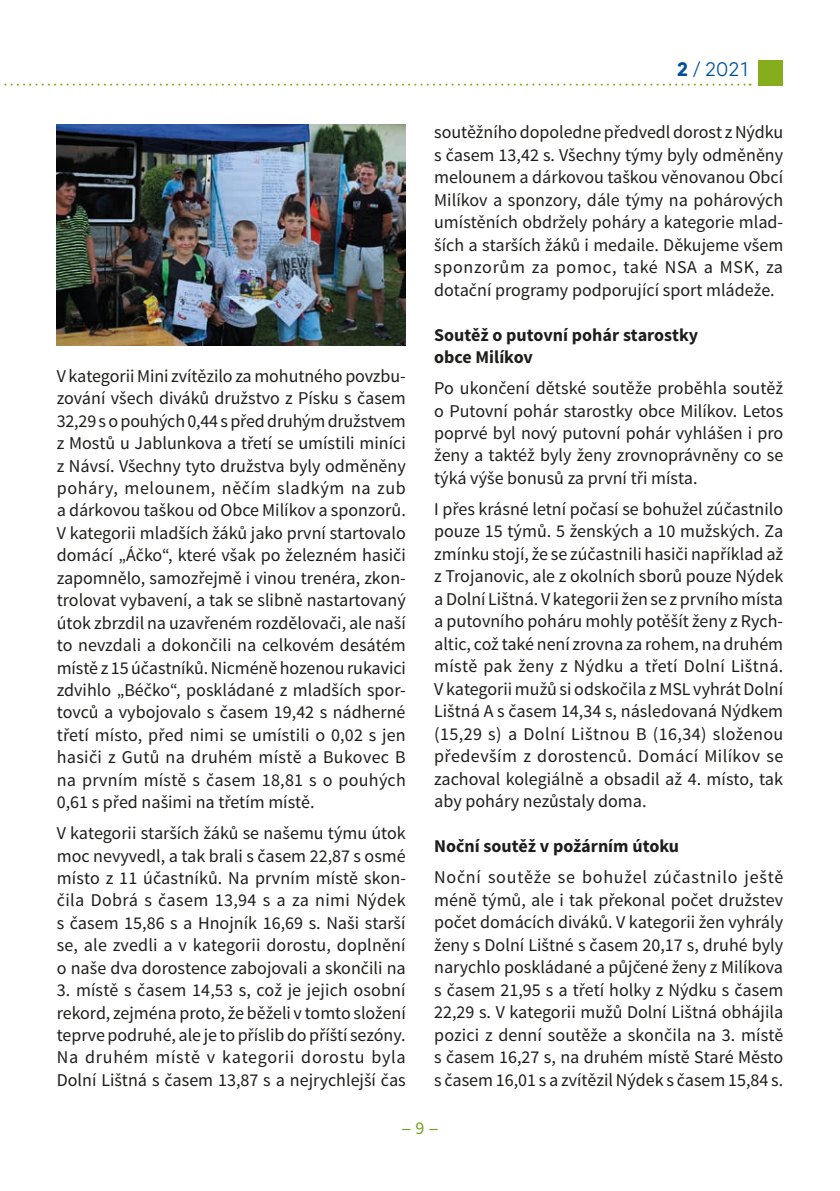
<style>
.page{position:relative;width:840px;height:1191px;background:#fff}
.page>*{position:absolute;margin:0;border:0;box-sizing:border-box;transform-origin:0 0}
.t1{font:20px "Mirai";color:#005099}
.t2{font:18px/22.4px "Source Sans Pro";color:#1d1d1b;text-align:justify}
.t3{font:700 18px/22.4px "Source Sans Pro";color:#1d1d1b}
.t4{font:18px "Source Sans Pro";color:#74a220;scale:2 1}
.s1{font-weight:700}
</style>
<div class="page">
<div style="left:758px;top:60px;width:24px;height:26px;background:#86ad1c"></div>
<svg style="left:0;top:84px;width:750px;height:2px"></svg>
<img style="left:57px;top:125px;width:348px;height:221px">
<p class="t2" style="left:57px;top:365px;width:350px">V kategorii Mini zvítězilo za mohutného povzbu&shy;zování všech diváků družstvo z Písku s časem 32,29 s o pouhých 0,44 s před druhým družstvem z Mostů u Jablunkova a třetí se umístili miníci z Návsí. Všechny tyto družstva byly odměněny poháry, melounem, něčím sladkým na zub a dárkovou taškou od Obce Milíkov a sponzorů.<br>V kategorii mladších žáků jako první startovalo domácí „Áčko“, které však po železném hasiči zapomnělo, samozřejmě i vinou trenéra, zkon&shy;trolovat vybavení, a tak se slibně nastartovaný útok zbrzdil na uzavřeném rozdělovači, ale naší to nevzdali a dokončili na celkovém desátém místě z 15 účastníků. Nicméně hozenou rukavici zdvihlo „Béčko“, poskládané z mladších spor&shy;tovců a vybojovalo s časem 19,42 s nádherné třetí místo, před nimi se umístili o 0,02 s jen hasiči z Gutů na druhém místě a Bukovec B na prvním místě s časem 18,81 s o pouhých 0,61 s před našimi na třetím místě.</p>
<p class="t2" style="left:57px;top:822px;width:350px">V kategorii starších žáků se našemu týmu útok moc nevyvedl, a tak brali s časem 22,87 s osmé místo z 11 účastníků. Na prvním místě skon&shy;čila Dobrá s časem 13,94 s a za nimi Nýdek s časem 15,86 s a Hnojník 16,69 s. Naši starší se, ale zvedli a v kategorii dorostu, doplnění o naše dva dorostence zabojovali a skončili na</p>
<p class="t2" style="left:57px;top:979px;width:350px">3. místě s časem 14,53 s, což je jejich osobní rekord, zejména proto, že běželi v tomto složení teprve podruhé, ale je to příslib do příští sezóny.<br>Na druhém místě v kategorii dorostu byla Dolní Lištná s časem 13,87 s a nejrychlejší čas</p>
<p class="t1" style="left:676px;top:54px;width:75px"><span class="s1">2</span> / 2021</p>
<p class="t2" style="left:434px;top:121px;width:350px">soutěžního dopoledne předvedl dorost z Nýdku s časem 13,42 s. Všechny týmy byly odměněny melounem a dárkovou taškou věnovanou Obcí Milíkov a sponzory, dále týmy na pohárových umístěních obdržely poháry a kategorie mlad&shy;ších a starších žáků i medaile. Děkujeme všem sponzorům za pomoc, také NSA a MSK, za dotační programy podporující sport mládeže.</p>
<p class="t3" style="left:434px;top:324px;width:265px">Soutěž o putovní pohár starostky obce Milíkov</p>
<p class="t2" style="left:434px;top:377px;width:350px">Po ukončení dětské soutěže proběhla soutěž o Putovní pohár starostky obce Milíkov. Letos poprvé byl nový putovní pohár vyhlášen i pro ženy a taktéž byly ženy zrovnoprávněny co se týká výše bonusů za první tři místa.</p>
<p class="t2" style="left:434px;top:498px;width:350px">I přes krásné letní počasí se bohužel zúčastnilo pouze 15 týmů. 5 ženských a 10 mužských. Za zmínku stojí, že se zúčastnili hasiči například až z Trojanovic, ale z okolních sborů pouze Nýdek a Dolní Lištná. V kategorii žen se z prvního místa a putovního poháru mohly potěšít ženy z Rych&shy;altic, což také není zrovna za rohem, na druhém místě pak ženy z Nýdku a třetí Dolní Lištná.<br>V kategorii mužů si odskočila z MSL vyhrát Dolní Lištná A s časem 14,34 s, následovaná Nýdkem (15,29 s) a Dolní Lištnou B (16,34) složenou především z dorostenců. Domácí Milíkov se zachoval kolegiálně a obsadil až 4. místo, tak aby poháry nezůstaly doma.</p>
<p class="t3" style="left:434px;top:836px;width:246px">Noční soutěž v požárním útoku</p>
<p class="t2" style="left:434px;top:866px;width:350px">Noční soutěže se bohužel zúčastnilo ještě méně týmů, ale i tak překonal počet družstev počet domácích diváků. V kategorii žen vyhrály ženy s Dolní Lištné s časem 20,17 s, druhé byly narychlo poskládané a půjčené ženy z Milíkova s časem 21,95 s a třetí holky z Nýdku s časem 22,29 s. V kategorii mužů Dolní Lištná obhájila pozici z denní soutěže a skončila na 3. místě s časem 16,27 s, na druhém místě Staré Město s časem 16,01 s a zvítězil Nýdek s časem 15,84 s.</p>
<p class="t4" style="left:400px;top:1116px;width:21px">- 9 -</p>
</div>
